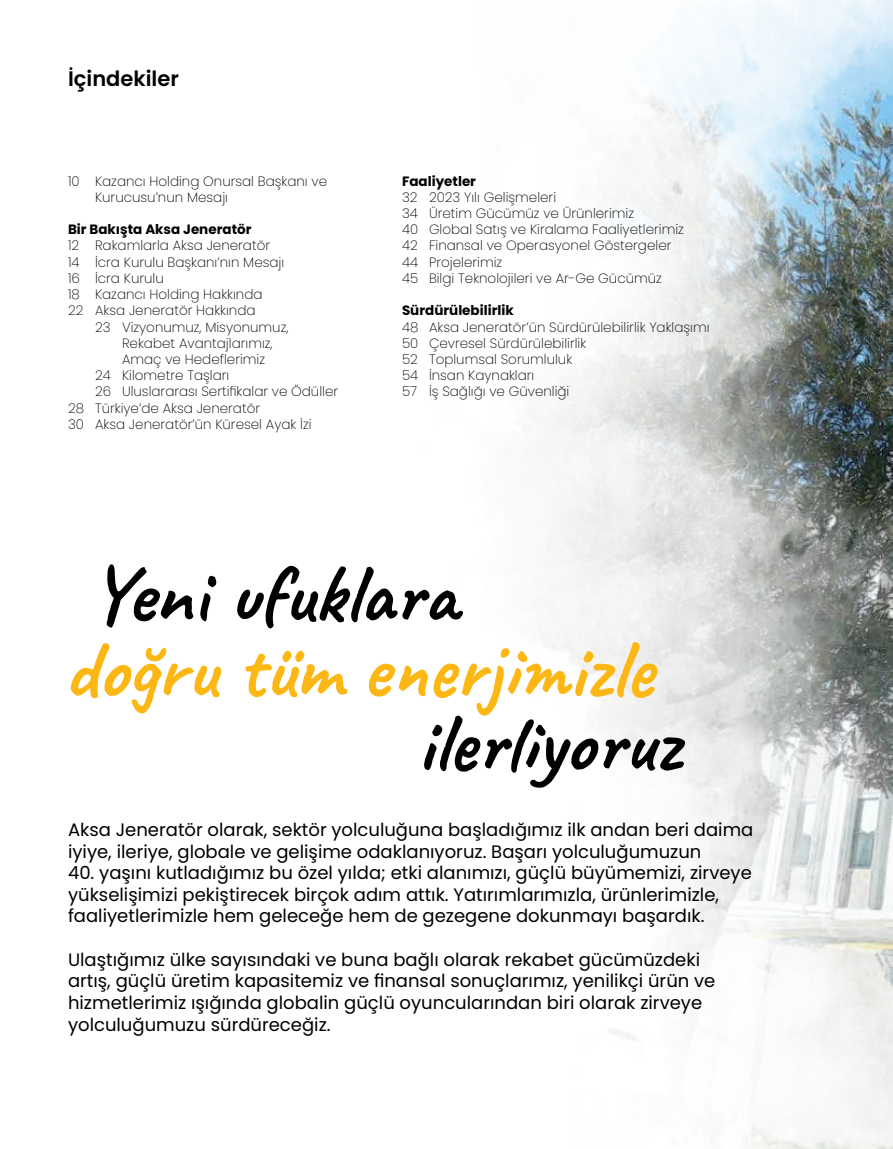
<style>
.page{position:relative;width:893px;height:1149px;background:#fff}
.page>*{position:absolute;margin:0;border:0;box-sizing:border-box;transform-origin:0 0}
.t1{font:700 82.5px "Caveat";color:#000}
.t2{font:700 82.5px "Caveat";color:#fdb714}
.t3{font:600 21px "Poppins";color:#000}
.t4{font:18px/21.6px "Poppins";color:#000}
.t5{font:200 13.5px/16.2px "Poppins";color:#000}
.t6{font:700 13.5px "Poppins";color:#000}
</style>
<div class="page">
<img style="left:528px;top:0;width:365px;height:1148px">
<h2 class="t3" style="left:68px;top:67px;width:112px">İçindekiler</h2>
<p class="t5" style="left:95px;top:173px;width:234px;text-indent:-27px">10 Kazancı Holding Onursal Başkanı ve<br>Kurucusu’nun Mesajı</p>
<p class="t6" style="left:68px;top:221px;width:185px">Bir Bakışta Aksa Jeneratör</p>
<p class="t5" style="left:68px;top:237px;width:218px">12 Rakamlarla Aksa Jeneratör<br>14 İcra Kurulu Başkanı’nın Mesajı<br>16 İcra Kurulu<br>18 Kazancı Holding Hakkında<br>22 Aksa Jeneratör Hakkında</p>
<p class="t5" style="left:95px;top:318px;width:195px">23 Vizyonumuz, Misyonumuz,</p>
<p class="t5" style="left:122px;top:335px;width:152px">Rekabet Avantajlarımız,</p>
<p class="t5" style="left:122px;top:351px;width:145px">Amaç ve Hedeflerimiz</p>
<p class="t5" style="left:95px;top:367px;width:136px">24 Kilometre Taşları</p>
<p class="t5" style="left:95px;top:383px;width:245px">26 Uluslararası Sertifikalar ve Ödüller</p>
<p class="t5" style="left:68px;top:399px;width:194px">28 Türkiye’de Aksa Jeneratör</p>
<p class="t5" style="left:68px;top:416px;width:245px">30 Aksa Jeneratör’ün Küresel Ayak İzi</p>
<p class="t6" style="left:402px;top:173px;width:76px">Faaliyetler</p>
<p class="t5" style="left:402px;top:189px;width:283px">32 2023 Yılı Gelişmeleri<br>34 Üretim Gücümüz ve Ürünlerimiz<br>40 Global Satış ve Kiralama Faaliyetlerimiz 42 Finansal ve Operasyonel Göstergeler 44 Projelerimiz<br>45 Bilgi Teknolojileri ve Ar-Ge Gücümüz</p>
<p class="t6" style="left:402px;top:302px;width:113px">Sürdürülebilirlik</p>
<p class="t5" style="left:402px;top:318px;width:309px">48 Aksa Jeneratör’ün Sürdürülebilirlik Yaklaşımı<br>50 Çevresel Sürdürülebilirlik<br>52 Toplumsal Sorumluluk<br>54 İnsan Kaynakları<br>57 İş Sağlığı ve Güvenliği</p>
<h1 class="t1" style="left:89px;top:541px;width:371px">Yeni ufuklara</h1>
<h1 class="t2" style="left:64px;top:616px;width:590px">doğru tüm enerjimizle</h1>
<h1 class="t1" style="left:417px;top:690px;width:265px">ilerliyoruz</h1>
<h3 class="t4" style="left:68px;top:818px;width:687px">Aksa Jeneratör olarak, sektör yolculuğuna başladığımız ilk andan beri daima iyiye, ileriye, globale ve gelişime odaklanıyoruz. Başarı yolculuğumuzun</h3>
<p class="t4" style="left:68px;top:861px;width:685px">40. yaşını kutladığımız bu özel yılda; etki alanımızı, güçlü büyümemizi, zirveye yükselişimizi pekiştirecek birçok adım attık. Yatırımlarımızla, ürünlerimizle, faaliyetlerimizle hem geleceğe hem de gezegene dokunmayı başardık.</p>
<p class="t4" style="left:68px;top:948px;width:649px">Ulaştığımız ülke sayısındaki ve buna bağlı olarak rekabet gücümüzdeki artış, güçlü üretim kapasitemiz ve finansal sonuçlarımız, yenilikçi ürün ve hizmetlerimiz ışığında globalin güçlü oyuncularından biri olarak zirveye yolculuğumuzu sürdüreceğiz.</p>
</div>
